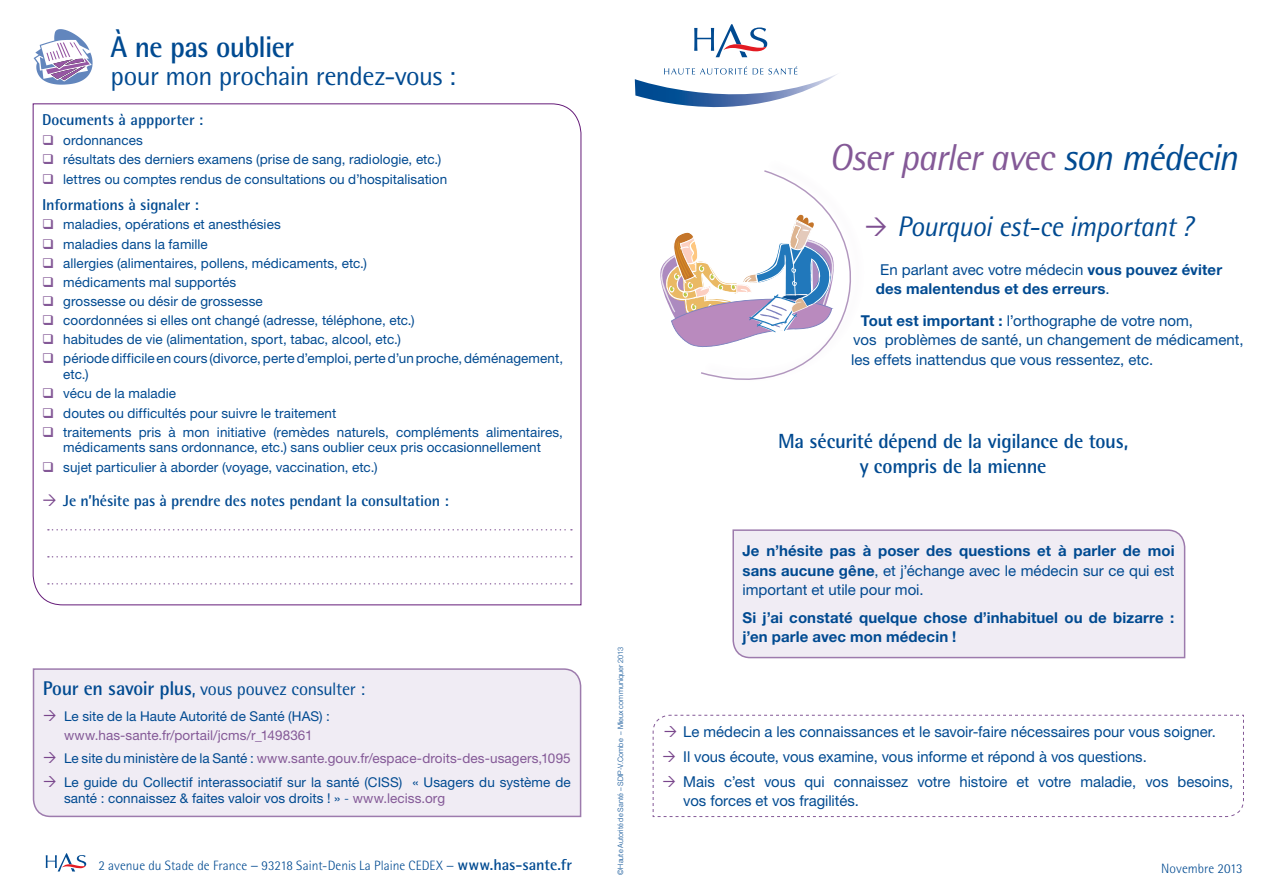
<style>
.page{position:relative;width:1263px;height:893px;background:#fff}
.page>*{position:absolute;margin:0;border:0;box-sizing:border-box;transform-origin:0 0}
.t1{font:italic 37.5px "Rotis Semi Sans Std";letter-spacing:-.03em;color:#845997}
.t2{font:700 30px "Rotis Semi Sans Std";letter-spacing:-.025em;color:#004a91;scale:.95 1}
.t3{font:italic 28.35px "Rotis Semi Sans Std";letter-spacing:-.02em;color:#004a91;scale:.95 1}
.t4{font:27px "Rotis Semi Sans Std";letter-spacing:-.02em;color:#004a91}
.t5{font:700 20.4px/25.5px "Rotis Semi Sans Std";letter-spacing:-.015em;color:#004a91;text-align:center}
.t6{font:18px "Rotis Semi Sans Std";letter-spacing:-.01em;color:#004a91}
.t7{font:700 15.75px "Rotis Semi Sans Std";letter-spacing:-.01em;color:#004a91}
.t8{font:15px/19.2px "Helvetica Neue LT Std";color:#004a91}
.t9{font:700 15px/19.2px "Helvetica Neue LT Std";letter-spacing:.01em;color:#004a91}
.t10{font:13.5px/15.8px "Helvetica Neue LT Std";letter-spacing:.005em;color:#004a91}
.t11{font:300 13.5px "Rotis Semi Sans Std";letter-spacing:.005em;color:#004a91}
.t12{font:300 7.5px "Helvetica Neue LT Std";letter-spacing:.015em;color:#004a91;scale:.96 1}
.s1{color:#845997}
.s2{font-weight:700;font-size:19.95px}
.s3{font-size:19.95px}
.s4{font-weight:300}
.s5{font-family:"Helvetica Neue LT Std"}
.s6{font-weight:700;font-size:15.75px}
.s7{color:#004a91}
.s8{font-weight:400}
.s9{font-weight:700}
</style>
<div class="page">
<svg style="left:701px;top:170px;width:150px;height:210px"></svg>
<svg style="left:660px;top:215px;width:174px;height:132px"></svg>
<svg style="left:46px;top:853px;width:40px;height:18px"></svg>
<svg style="left:32px;top:103px;width:550px;height:503px"></svg>
<svg style="left:48px;top:529px;width:524px;height:1px"></svg>
<svg style="left:48px;top:556px;width:524px;height:1px"></svg>
<svg style="left:48px;top:583px;width:524px;height:2px"></svg>
<svg style="left:34px;top:29px;width:59px;height:56px"></svg>
<svg style="left:635px;top:66px;width:202px;height:42px"></svg>
<svg style="left:694px;top:24px;width:73px;height:33px"></svg>
<div style="left:32px;top:668px;width:550px;height:150px;background:#f0ecf4"></div>
<div style="left:732px;top:529px;width:454px;height:130px;background:#f0ecf4"></div>
<svg style="left:54px;top:229px;width:13px;height:1px"></svg>
<svg style="left:43px;top:494px;width:13px;height:12px"></svg>
<svg style="left:652px;top:715px;width:592px;height:102px"></svg>
<svg style="left:44px;top:710px;width:12px;height:11px"></svg>
<svg style="left:44px;top:752px;width:12px;height:11px"></svg>
<svg style="left:44px;top:776px;width:12px;height:11px"></svg>
<h2 class="t2" style="left:111px;top:28px;width:195px">À ne pas oublier</h2>
<h3 class="t4" style="left:111px;top:60px;width:347px">pour mon prochain rendez-vous :</h3>
<p class="t7" style="left:42px;top:110px;width:163px">Documents à appporter :</p>
<p class="t10" style="left:42px;top:132px;width:103px"><span class="s1">❑</span> ordonnances</p>
<p class="t10" style="left:42px;top:151px;width:401px"><span class="s1">❑</span> résultats des derniers examens (prise de sang, radiologie, etc.)</p>
<p class="t10" style="left:42px;top:172px;width:407px"><span class="s1">❑</span> lettres ou comptes rendus de consultations ou d’hospitalisation</p>
<p class="t7" style="left:42px;top:195px;width:158px">Informations à signaler :</p>
<p class="t10" style="left:42px;top:216px;width:240px"><span class="s1">❑</span> maladies, opérations et anesthésies</p>
<p class="t10" style="left:42px;top:236px;width:167px"><span class="s1">❑</span> maladies dans la famille</p>
<p class="t10" style="left:42px;top:255px;width:327px"><span class="s1">❑</span> allergies (alimentaires, pollens, médicaments, etc.)</p>
<p class="t10" style="left:42px;top:274px;width:196px"><span class="s1">❑</span> médicaments mal supportés</p>
<p class="t10" style="left:42px;top:293px;width:222px"><span class="s1">❑</span> grossesse ou désir de grossesse</p>
<p class="t10" style="left:42px;top:312px;width:374px"><span class="s1">❑</span> coordonnées si elles ont changé (adresse, téléphone, etc.)</p>
<p class="t10" style="left:42px;top:331px;width:360px"><span class="s1">❑</span> habitudes de vie (alimentation, sport, tabac, alcool, etc.)</p>
<p class="t10" style="left:63px;top:351px;width:501px;text-indent:-21px"><span class="s1">❑</span> période difficile en cours (divorce, perte d’emploi, perte d’un proche, déménagement, etc.)</p>
<p class="t10" style="left:42px;top:385px;width:136px"><span class="s1">❑</span> vécu de la maladie</p>
<p class="t10" style="left:42px;top:405px;width:296px"><span class="s1">❑</span> doutes ou difficultés pour suivre le traitement</p>
<p class="t10" style="left:42px;top:424px;width:522px;text-align:center"><span class="s1">❑</span> traitements pris à mon initiative (remèdes naturels, compléments alimentaires, médicaments sans ordonnance, etc.) sans oublier ceux pris occasionnellement</p>
<p class="t10" style="left:42px;top:459px;width:337px"><span class="s1">❑</span> sujet particulier à aborder (voyage, vaccination, etc.)</p>
<p class="t7" style="left:63px;top:491px;width:387px">Je n’hésite pas à prendre des notes pendant la consultation :</p>
<h3 class="t6" style="left:43px;top:679px;width:324px"><span class="s2">Pour en savoir plus</span><span class="s3">,</span> vous pouvez consulter :</h3>
<p class="t10" style="left:64px;top:708px;width:267px">Le site de la Haute Autorité de Santé (HAS) :</p>
<p class="t10" style="left:64px;top:723px;width:508px;line-height:23.7px"><span class="s1">www.has-sante.fr/portail/jcms/r_1498361<br></span>Le site du ministère de la Santé : <span class="s1">www.sante.gouv.fr/espace-droits-des-usagers,1095<br></span>Le guide du Collectif interassociatif sur la santé (CISS) « Usagers du système de</p>
<p class="t10" style="left:64px;top:791px;width:383px">santé : connaissez &amp; faites valoir vos droits ! » <span class="s4">-</span> <span class="s1">www.leciss.org</span></p>
<p class="t11" style="left:99px;top:858px;width:475px">2 avenue du Stade de France <span class="s5">–</span> 93218 Saint-Denis La Plaine CEDEX <span class="s5">–</span> <span class="s6">www.has-sante.fr</span></p>
<p class="t12" style="left:616px;top:875px;width:239px;rotate:-90deg">©Haute Autorité de Santé – SDIP-V.Combe – Mieux communiquer 2013</p>
<h1 class="t1" style="left:829px;top:135px;width:410px">Oser parler avec <span class="s7">son médecin</span></h1>
<h3 class="t3" style="left:897px;top:209px;width:313px">Pourquoi est-ce important ?</h3>
<p class="t9" style="left:876px;top:260px;width:348px;text-indent:4px"><span class="s8">En parlant avec votre médecin</span> vous pouvez éviter des malentendus et des erreurs<span class="s8">.</span></p>
<p class="t8" style="left:851px;top:311px;width:394px;text-indent:10px"><span class="s9">Tout est important :</span> l’orthographe de votre nom,<br>vos problèmes de santé, un changement de médicament, les effets inattendus que vous ressentez, etc.</p>
<h3 class="t5" style="left:778px;top:428px;width:352px">Ma sécurité dépend de la vigilance de tous, y compris de la mienne</h3>
<p class="t8" style="left:742px;top:541px;width:434px;text-align:justify"><span class="s9">Je n’hésite pas à poser des questions et à parler de moi sans aucune gêne</span>, et j’échange avec le médecin sur ce qui est important et utile pour moi.</p>
<p class="t9" style="left:742px;top:607px;width:433px">Si j’ai constaté quelque chose d’inhabituel ou de bizarre : j’en parle avec mon médecin !</p>
<p class="t8" style="left:683px;top:719px;width:552px;line-height:25.2px">Le médecin a les connaissances et le savoir-faire nécessaires pour vous soigner.<br>Il vous écoute, vous examine, vous informe et répond à vos questions.<br>Mais c’est vous qui connaissez votre histoire et votre maladie, vos besoins,</p>
<p class="t8" style="left:683px;top:791px;width:177px">vos forces et vos fragilités.</p>
<p class="t11" style="left:1161px;top:860px;width:83px">Novembre 2013</p>
</div>
